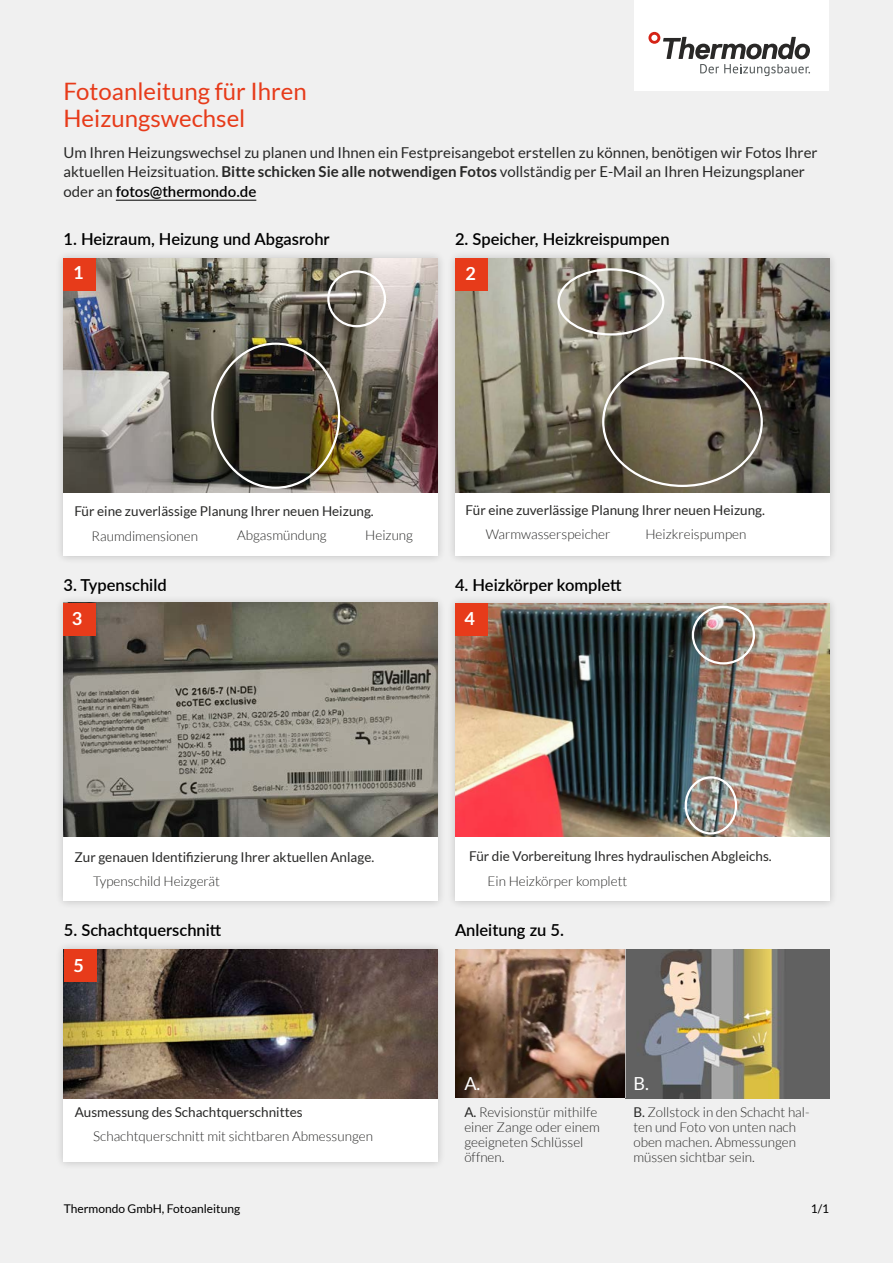
<style>
.page{position:relative;width:893px;height:1263px;background:#f0f0f0}
.page>*{position:absolute;margin:0;border:0;box-sizing:border-box;transform-origin:0 0}
.t1{font:24px/27px "Lato";color:#e73b1a}
.t2{font:700 18px "Lato";color:#fff}
.t3{font:18px "Lato";color:#fff}
.t4{font:600 16.5px "Lato";color:#000}
.t5{font:15px/19.5px "Lato";color:#282827}
.t6{font:300 13.5px/15px "Lato";color:#282827}
.t7{font:13.5px "Lato";color:#282827}
.t8{font:12px "Lato";color:#000}
.s1{font-weight:700}
.s2{font-weight:600;color:#000}
.s3{font-weight:400}
</style>
<div class="page">
<div style="left:634px;top:0;width:194px;height:91px;background:#fff"></div>
<div style="left:446px;top:250px;width:392px;height:315px;background:#000;opacity:.2"></div>
<div style="left:455px;top:258px;width:374px;height:298px;background:#fff"></div>
<div style="left:55px;top:250px;width:392px;height:315px;background:#000;opacity:.2"></div>
<div style="left:64px;top:258px;width:374px;height:298px;background:#fff"></div>
<img style="left:64px;top:258px;width:374px;height:234px">
<hr style="left:116px;top:200px;width:140px;height:1px;background:#000">
<svg style="left:648px;top:32px;width:162px;height:44px"></svg>
<img style="left:455px;top:258px;width:374px;height:234px">
<div style="left:557px;top:268px;width:107px;height:68px;border:2px solid #fff;border-radius:50%"></div>
<div style="left:446px;top:594px;width:392px;height:315px;background:#000;opacity:.2"></div>
<div style="left:455px;top:603px;width:374px;height:298px;background:#fff"></div>
<div style="left:55px;top:594px;width:392px;height:315px;background:#000;opacity:.2"></div>
<div style="left:64px;top:603px;width:374px;height:298px;background:#fff"></div>
<img style="left:455px;top:603px;width:374px;height:234px">
<img style="left:64px;top:603px;width:374px;height:233px">
<div style="left:692px;top:606px;width:63px;height:58px;border:2px solid #fff;border-radius:50%"></div>
<div style="left:685px;top:776px;width:52px;height:58px;border:2px solid #fff;border-radius:50%"></div>
<div style="left:63px;top:258px;width:33px;height:33px;background:#e73b1a"></div>
<div style="left:455px;top:259px;width:32px;height:32px;background:#e73b1a"></div>
<div style="left:63px;top:603px;width:33px;height:32px;background:#e73b1a"></div>
<div style="left:455px;top:603px;width:32px;height:33px;background:#e73b1a"></div>
<div style="left:327px;top:270px;width:59px;height:57px;border:2px solid #fff;border-radius:50%"></div>
<div style="left:55px;top:941px;width:392px;height:229px;background:#e7e7e7"></div>
<div style="left:64px;top:949px;width:374px;height:213px;background:#fff"></div>
<img style="left:64px;top:949px;width:374px;height:149px">
<img style="left:625px;top:949px;width:204px;height:149px">
<svg style="left:455px;top:949px;width:170px;height:149px;background:#917462"></svg>
<div style="left:64px;top:949px;width:32px;height:33px;background:#e73b1a"></div>
<h1 class="t1" style="left:63px;top:78px;width:245px">Fotoanleitung für Ihren<br>Heizungswechsel</h1>
<p class="t5" style="left:63px;top:142px;width:756px">Um Ihren Heizungswechsel zu planen und Ihnen ein Festpreisangebot erstellen zu können, benötigen wir Fotos Ihrer aktuellen Heizsituation. <span class="s1">Bitte schicken Sie alle notwendigen Fotos</span> vollständig per E-Mail an Ihren Heizungsplaner oder an <span class="s2">fotos@thermondo.de</span></p>
<p class="t4" style="left:63px;top:227px;width:268px">1. Heizraum, Heizung und Abgasrohr</p>
<p class="t4" style="left:455px;top:227px;width:216px">2. Speicher, Heizkreispumpen</p>
<h2 class="t2" style="left:73px;top:262px;width:12px">1</h2>
<h2 class="t2" style="left:466px;top:263px;width:12px">2</h2>
<p class="t7" style="left:74px;top:503px;width:301px">Für eine zuverlässige Planung Ihrer neuen Heizung.</p>
<p class="t7" style="left:466px;top:502px;width:301px">Für eine zuverlässige Planung Ihrer neuen Heizung.</p>
<p class="t6" style="left:92px;top:529px;width:108px">Raumdimensionen</p>
<p class="t6" style="left:645px;top:526px;width:102px">Heizkreispumpen</p>
<p class="t6" style="left:486px;top:527px;width:126px">Warmwasserspeicher</p>
<p class="t6" style="left:237px;top:528px;width:91px">Abgasmündung</p>
<p class="t6" style="left:365px;top:527px;width:49px">Heizung</p>
<p class="t4" style="left:63px;top:573px;width:105px">3. Typenschild</p>
<p class="t4" style="left:455px;top:573px;width:168px">4. Heizkörper komplett</p>
<h2 class="t2" style="left:72px;top:608px;width:12px">3</h2>
<h2 class="t2" style="left:465px;top:608px;width:12px">4</h2>
<p class="t7" style="left:74px;top:849px;width:301px">Zur genauen Identifizierung Ihrer aktuellen Anlage.</p>
<p class="t6" style="left:93px;top:874px;width:128px">Typenschild Heizgerät</p>
<p class="t4" style="left:64px;top:918px;width:159px">5. Schachtquerschnitt</p>
<h2 class="t2" style="left:73px;top:955px;width:12px">5</h2>
<p class="t7" style="left:75px;top:1105px;width:229px">Ausmessung des Schachtquerschnittes</p>
<p class="t6" style="left:93px;top:1128px;width:281px">Schachtquerschnitt mit sichtbaren Abmessungen</p>
<p class="t7" style="left:469px;top:849px;width:304px">Für die Vorbereitung Ihres hydraulischen Abgleichs.</p>
<p class="t6" style="left:488px;top:874px;width:141px">Ein Heizkörper komplett</p>
<p class="t4" style="left:455px;top:918px;width:111px">Anleitung zu 5.</p>
<h2 class="t3" style="left:464px;top:1073px;width:18px">A.</h2>
<h2 class="t3" style="left:633px;top:1073px;width:17px">B.</h2>
<p class="t6" style="left:464px;top:1105px;width:137px"><span class="s3">A.</span> Revisionstür mithilfe einer Zange oder einem geeigneten Schlüssel öffnen.</p>
<p class="t6" style="left:633px;top:1105px;width:178px"><span class="s3">B.</span> Zollstock in den Schacht hal&shy;ten und Foto von unten nach oben machen. Abmessungen müssen sichtbar sein.</p>
<p class="t8" style="left:64px;top:1202px;width:178px">Thermondo GmbH, Fotoanleitung</p>
<p class="t8" style="left:811px;top:1202px;width:20px">1/1</p>
</div>
